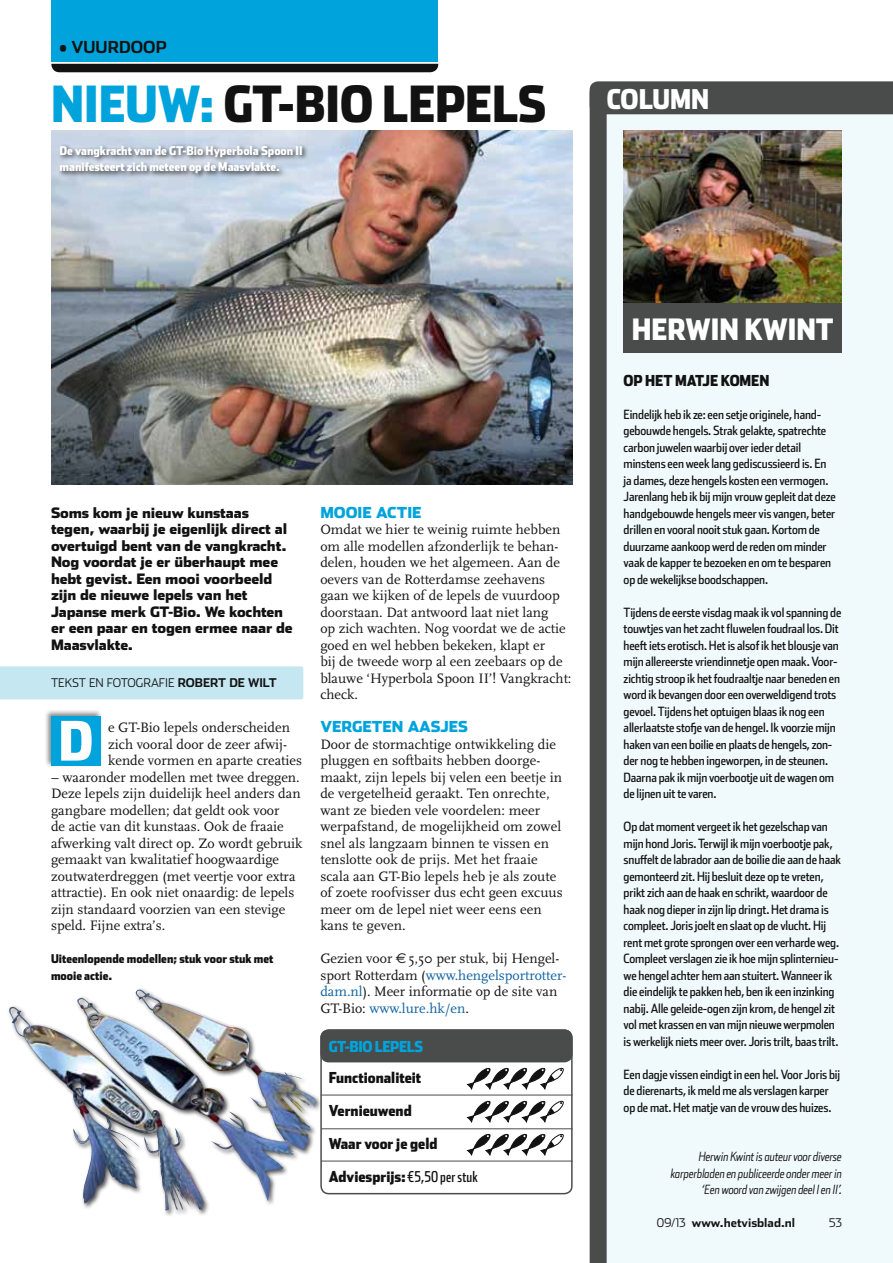
<style>
.page{position:relative;width:893px;height:1263px;background:#fff}
.page>*{position:absolute;margin:0;border:0;box-sizing:border-box;transform-origin:0 0}
.t1{font:900 54px "Stainless Cond";color:#fff}
.t2{font:900 49.5px "Stainless Cond";color:#121212}
.t3{font:900 29.25px "Stainless Cond";color:#fff}
.t4{font:900 27px "Stainless Cond";color:#fff}
.t5{font:700 16.5px "Stainless";color:#121212}
.t6{font:900 15px "Stainless Cond";color:#121212}
.t7{font:900 15px "Stainless";color:#00a3db}
.t8{font:900 15px "Stainless Cond";letter-spacing:-.02em;color:#00a3db}
.t9{font:14.25px/16.5px "Scala";color:#121212}
.t10{font:900 14.25px/16.5px "Stainless";letter-spacing:-.01em;color:#121212}
.t11{font:12.75px/16.5px "Stainless Cond";letter-spacing:-.01em;color:#121212}
.t12{font:italic 300 12.75px/16.5px "Stainless Cond";letter-spacing:-.005em;color:#121212;text-align:right;scale:.95 1}
.t13{font:900 12px/16.5px "Stainless Cond";color:#fff}
.t14{font:900 12px/16.5px "Stainless Cond";color:#121212}
.t15{font:300 12px "Stainless";color:#121212}
.t16{font:700 12px "Stainless";color:#121212}
.s1{color:#00a3db}
.s2{font-weight:700}
.s3{font-family:"Euro Sans"}
.s4{color:#0f609f}
.s5{font-family:"Stainless Comp";font-weight:400}
.s6{font-weight:300}
</style>
<div class="page">
<div style="left:51px;top:0;width:387px;height:62px;background:#00a3db"></div>
<div style="left:51px;top:64px;width:387px;height:8px;background:#121212"></div>
<svg style="left:590px;top:81px;width:303px;height:1182px"></svg>
<div style="left:320px;top:1029px;width:253px;height:165px;border:2px solid #4a4c4b;border-radius:8px"></div>
<div style="left:320px;top:1029px;width:253px;height:33px;background:#4a4c4b;border-radius:9px"></div>
<hr style="left:321px;top:1128px;width:252px;height:1px;background:#4a4c4b">
<hr style="left:321px;top:1095px;width:252px;height:1px;background:#4a4c4b">
<hr style="left:321px;top:1161px;width:252px;height:1px;background:#4a4c4b">
<img style="left:624px;top:131px;width:218px;height:172px">
<svg style="left:467px;top:1133px;width:97px;height:23px"></svg>
<div style="left:624px;top:303px;width:218px;height:50px;background:#4a4c4b"></div>
<div style="left:0;top:666px;width:303px;height:33px;background:#c5e7f2"></div>
<img style="left:51px;top:131px;width:522px;height:354px">
<div style="left:44px;top:709px;width:59px;height:59px;background:#121212;opacity:.5"></div>
<div style="left:51px;top:716px;width:50px;height:49px;background:#00a3db"></div>
<svg style="left:467px;top:1067px;width:97px;height:23px"></svg>
<svg style="left:467px;top:1100px;width:97px;height:23px"></svg>
<div style="left:58px;top:143px;width:250px;height:37px;background:#121212;opacity:.75"></div>
<div style="left:7px;top:987px;width:315px;height:229px;background:#121212;opacity:.75"></div>
<img style="left:134px;top:990px;width:177px;height:160px">
<p class="t5" style="left:59px;top:37px;width:109px">• Vuurdoop</p>
<h2 class="t2" style="left:51px;top:73px;width:497px"><span class="s1">NIEUW:</span> GT-BIO LEPELS</h2>
<p class="t13" style="left:60px;top:142px;width:245px">De vangkracht van de GT-Bio Hyperbola Spoon II manifesteert zich meteen op de Maasvlakte.</p>
<h3 class="t4" style="left:607px;top:82px;width:83px">Column</h3>
<p class="t10" style="left:51px;top:504px;width:243px">Soms kom je nieuw kunstaas tegen, waarbij je eigenlijk direct al overtuigd bent van de vangkracht.<br>Nog voordat je er überhaupt mee hebt gevist. Een mooi voorbeeld zijn de nieuwe lepels van het<br>Japanse merk GT-Bio. We kochten er een paar en togen ermee naar de<br>Maasvlakte.</p>
<p class="t15" style="left:51px;top:676px;width:227px">TEKST EN FOTOGRAFIE <span class="s2">ROBERT DE WILT</span></p>
<h1 class="t1" style="left:58px;top:708px;width:36px">D</h1>
<p class="t9" style="left:108px;top:720px;width:195px">e GT-Bio lepels onderscheiden zich vooral door de zeer afwij&shy;kende vormen en aparte creaties</p>
<p class="t9" style="left:51px;top:769px;width:253px">– waaronder modellen met twee dreggen.<br>Deze lepels zijn duidelijk heel anders dan gangbare modellen; dat geldt ook voor<br>de actie van dit kunstaas. Ook de fraaie afwerking valt direct op. Zo wordt gebruik gemaakt van kwalitatief hoogwaardige zoutwaterdreggen (met veertje voor extra attractie). En ook niet onaardig: de lepels zijn standaard voorzien van een stevige speld. Fijne extra’s.</p>
<p class="t14" style="left:51px;top:950px;width:224px">Uiteenlopende modellen; stuk voor stuk met mooie actie.</p>
<p class="t7" style="left:320px;top:503px;width:103px">MOOIE ACTIE</p>
<p class="t9" style="left:320px;top:522px;width:253px">Omdat we hier te weinig ruimte hebben om alle modellen afzonderlijk te behan&shy;delen, houden we het algemeen. Aan de oevers van de Rotterdamse zeehavens gaan we kijken of de lepels de vuurdoop doorstaan. Dat antwoord laat niet lang<br>op zich wachten. Nog voordat we de actie goed en wel hebben bekeken, klapt er<br>bij de tweede worp al een zeebaars op de blauwe ‘Hyperbola Spoon II’! Vangkracht: check.</p>
<p class="t7" style="left:320px;top:717px;width:149px">VERGETEN AASJES</p>
<p class="t9" style="left:320px;top:736px;width:244px">Door de stormachtige ontwikkeling die pluggen en softbaits hebben doorge&shy;maakt, zijn lepels bij velen een beetje in de vergetelheid geraakt. Ten onrechte, want ze bieden vele voordelen: meer werpafstand, de mogelijkheid om zowel snel als langzaam binnen te vissen en tenslotte ook de prijs. Met het fraaie scala aan GT-Bio lepels heb je als zoute of zoete roofvisser dus echt geen excuus meer om de lepel niet weer eens een kans te geven.</p>
<p class="t9" style="left:320px;top:951px;width:247px">Gezien voor <span class="s3">€</span> 5,50 per stuk, bij Hengel&shy;sport Rotterdam (<span class="s4">www.hengelsportrotter&shy;dam.nl</span>). Meer informatie op de site van GT-Bio: <span class="s4">www.lure.hk/en</span>.</p>
<p class="t8" style="left:329px;top:1037px;width:96px">GT-BIO LEPELS</p>
<p class="t6" style="left:329px;top:1069px;width:94px">Functionaliteit</p>
<p class="t6" style="left:329px;top:1102px;width:84px">Vernieuwend</p>
<p class="t6" style="left:329px;top:1135px;width:110px">Waar voor je geld</p>
<p class="t6" style="left:329px;top:1168px;width:150px">Adviesprijs:<span class="s5">€5,50 per stuk</span></p>
<h3 class="t3" style="left:632px;top:311px;width:72px">Herwin</h3>
<h3 class="t3" style="left:744px;top:311px;width:37px">Kwint</h3>
<p class="t6" style="left:624px;top:371px;width:147px">OP HET MATJE KOMEN</p>
<p class="t11" style="left:624px;top:406px;width:214px">Eindelijk heb ik ze: een setje originele, hand&shy;gebouwde hengels. Strak gelakte, spatrechte carbon juwelen waarbij over ieder detail minstens een week lang gediscussieerd is. En ja dames, deze hengels kosten een vermogen.<br>Jarenlang heb ik bij mijn vrouw gepleit dat deze handgebouwde hengels meer vis vangen, beter drillen en vooral nooit stuk gaan. Kortom de duurzame aankoop werd de reden om minder vaak de kapper te bezoeken en om te besparen op de wekelijkse boodschappen.</p>
<p class="t11" style="left:624px;top:604px;width:219px">Tijdens de eerste visdag maak ik vol spanning de touwtjes van het zacht fluwelen foudraal los. Dit heeft iets erotisch. Het is alsof ik het blousje van mijn allereerste vriendinnetje open maak. Voor&shy;zichtig stroop ik het foudraaltje naar beneden en word ik bevangen door een overweldigend trots gevoel. Tijdens het optuigen blaas ik nog een allerlaatste stofje van de hengel. Ik voorzie mijn haken van een boilie en plaats de hengels, zon&shy;der nog te hebben ingeworpen, in de steunen.<br>Daarna pak ik mijn voerbootje uit de wagen om de lijnen uit te varen.</p>
<p class="t11" style="left:624px;top:818px;width:219px">Op dat moment vergeet ik het gezelschap van mijn hond Joris. Terwijl ik mijn voerbootje pak, snuffelt de labrador aan de boilie die aan de haak gemonteerd zit. Hij besluit deze op te vreten, prikt zich aan de haak en schrikt, waardoor de haak nog dieper in zijn lip dringt. Het drama is compleet. Joris joelt en slaat op de vlucht. Hij rent met grote sprongen over een verharde weg.<br>Compleet verslagen zie ik hoe mijn splinternieu&shy;we hengel achter hem aan stuitert. Wanneer ik die eindelijk te pakken heb, ben ik een inzinking nabij. Alle geleide-ogen zijn krom, de hengel zit vol met krassen en van mijn nieuwe werpmolen is werkelijk niets meer over. Joris trilt, baas trilt.</p>
<p class="t11" style="left:624px;top:1066px;width:218px">Een dagje vissen eindigt in een hel. Voor Joris bij de dierenarts, ik meld me als verslagen karper op de mat. Het matje van de vrouw des huizes.</p>
<p class="t12" style="left:671px;top:1148px;width:182px">Herwin Kwint is auteur voor diverse karperbladen en publiceerde onder meer in ‘Een woord van zwijgen deel I en II’.</p>
<p class="t16" style="left:657px;top:1216px;width:140px"><span class="s6">09/13</span> www.hetvisblad.nl</p>
<p class="t15" style="left:829px;top:1216px;width:14px">53</p>
</div>
